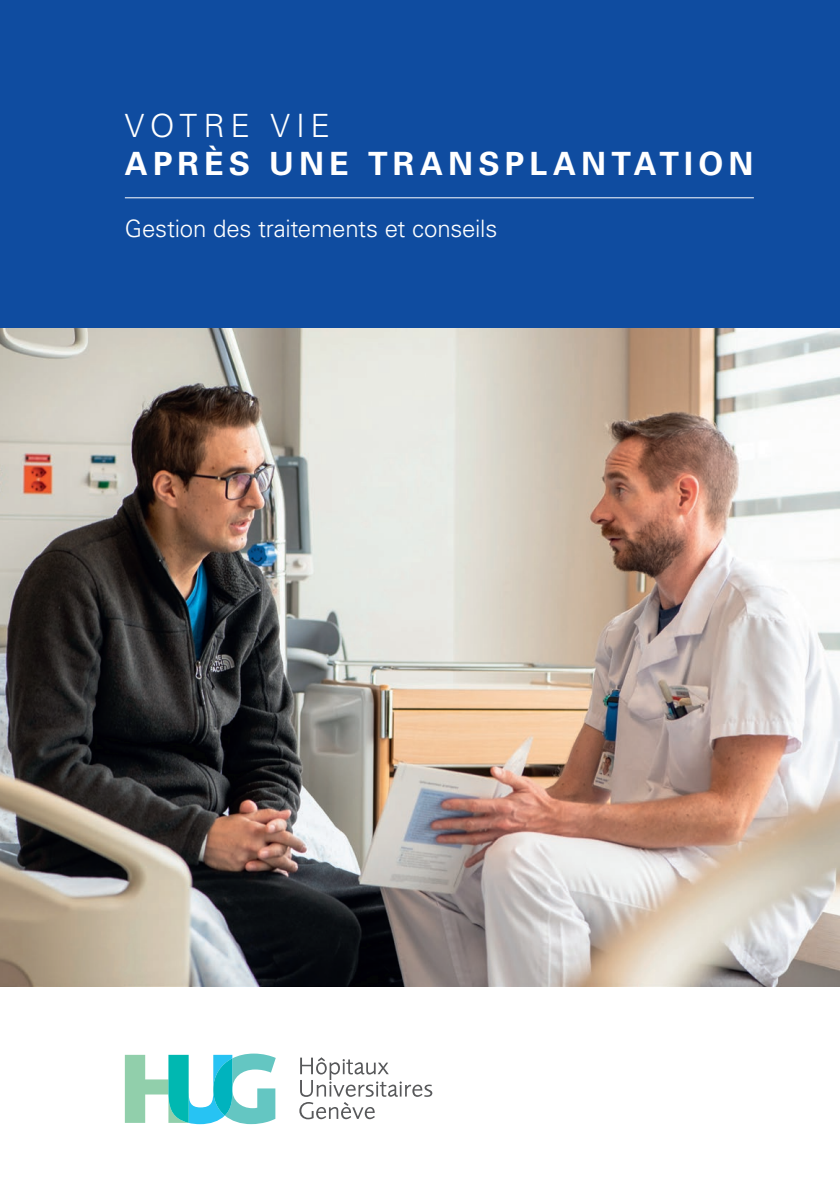
<style>
.page{position:relative;width:840px;height:1191px;background:#fff}
.page>*{position:absolute;margin:0;border:0;box-sizing:border-box;transform-origin:0 0}
.t1{font:700 32px "Univers LT Std";letter-spacing:.16em;color:#fff}
.t2{font:300 32px "Univers LT Std";letter-spacing:.175em;color:#fff}
.t3{font:300 24px "Univers LT Std";letter-spacing:-.01em;color:#fff}
</style>
<div class="page">
<div style="left:0;top:0;width:839px;height:329px;background:#0f4ca0"></div>
<img style="left:0;top:329px;width:839px;height:657px">
<hr style="left:125px;top:197px;width:628px;height:1px;background:#fff">
<svg style="left:125px;top:1053px;width:150px;height:71px"></svg>
<svg style="left:299px;top:1057px;width:133px;height:62px"></svg>
<h1 class="t2" style="left:125px;top:106px;width:206px">VOTRE VIE</h1>
<h1 class="t1" style="left:125px;top:145px;width:629px">APRÈS UNE TRANSPLANTATION</h1>
<p class="t3" style="left:125px;top:214px;width:374px">Gestion des traitements et conseils</p>
</div>
